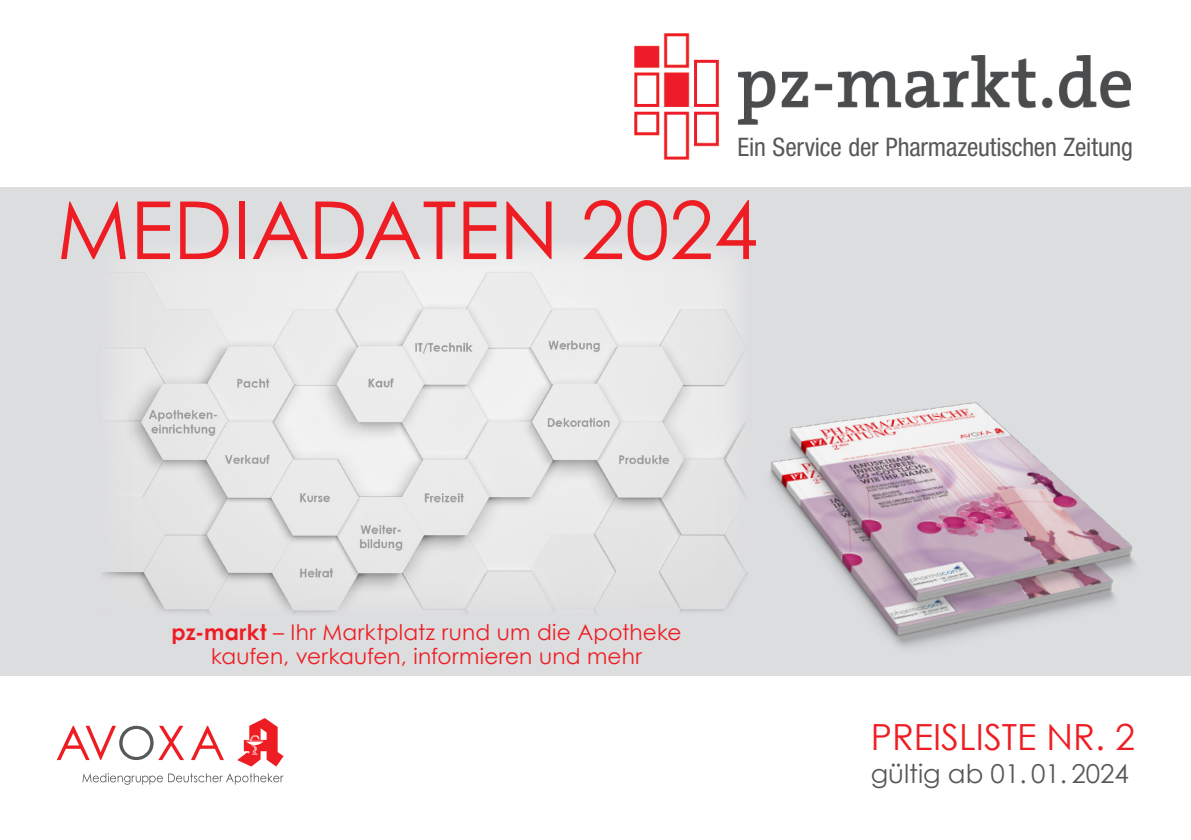
<style>
.page{position:relative;width:1191px;height:840px;background:#fff}
.page>*{position:absolute;margin:0;border:0;box-sizing:border-box;transform-origin:0 0}
.t1{font:80px "Century Gothic";color:#ee1d23}
.t2{font:36px "Century Gothic";color:#ee1d23}
.t3{font:26px "Century Gothic";color:#57585a}
.t4{font:condensed 25.6px "Helvetica Neue LT Std";letter-spacing:-.01em;color:#57585a}
.t5{font:21.6px/24.4px "Century Gothic";letter-spacing:.01em;color:#ee1d23;text-align:center}
.s1{font-weight:700}
</style>
<div class="page">
<div style="left:0;top:187px;width:1191px;height:488px;background:#dcdddf"></div>
<svg style="left:191px;top:725px;width:33px;height:34px"></svg>
<svg style="left:57px;top:725px;width:127px;height:34px"></svg>
<svg style="left:82px;top:773px;width:201px;height:11px"></svg>
<svg style="left:237px;top:718px;width:46px;height:48px"></svg>
<img style="left:102px;top:251px;width:636px;height:363px">
<img style="left:635px;top:33px;width:495px;height:126px">
<img style="left:725px;top:386px;width:427px;height:290px">
<img style="left:745px;top:386px;width:407px;height:264px">
<p class="t4" style="left:737px;top:132px;width:397px">Ein Service der Pharmazeutischen Zeitung</p>
<h1 class="t1" style="left:57px;top:174px;width:703px">MEDIADATEN 2024</h1>
<p class="t5" style="left:171px;top:619px;width:511px"><span class="s1">pz-markt</span> – Ihr Marktplatz rund um die Apotheke kaufen, verkaufen, informieren und mehr</p>
<h2 class="t2" style="left:870px;top:711px;width:266px">PREISLISTE NR. 2</h2>
<p class="t3" style="left:870px;top:754px;width:260px">gültig ab 01. 01. 2024</p>
</div>
